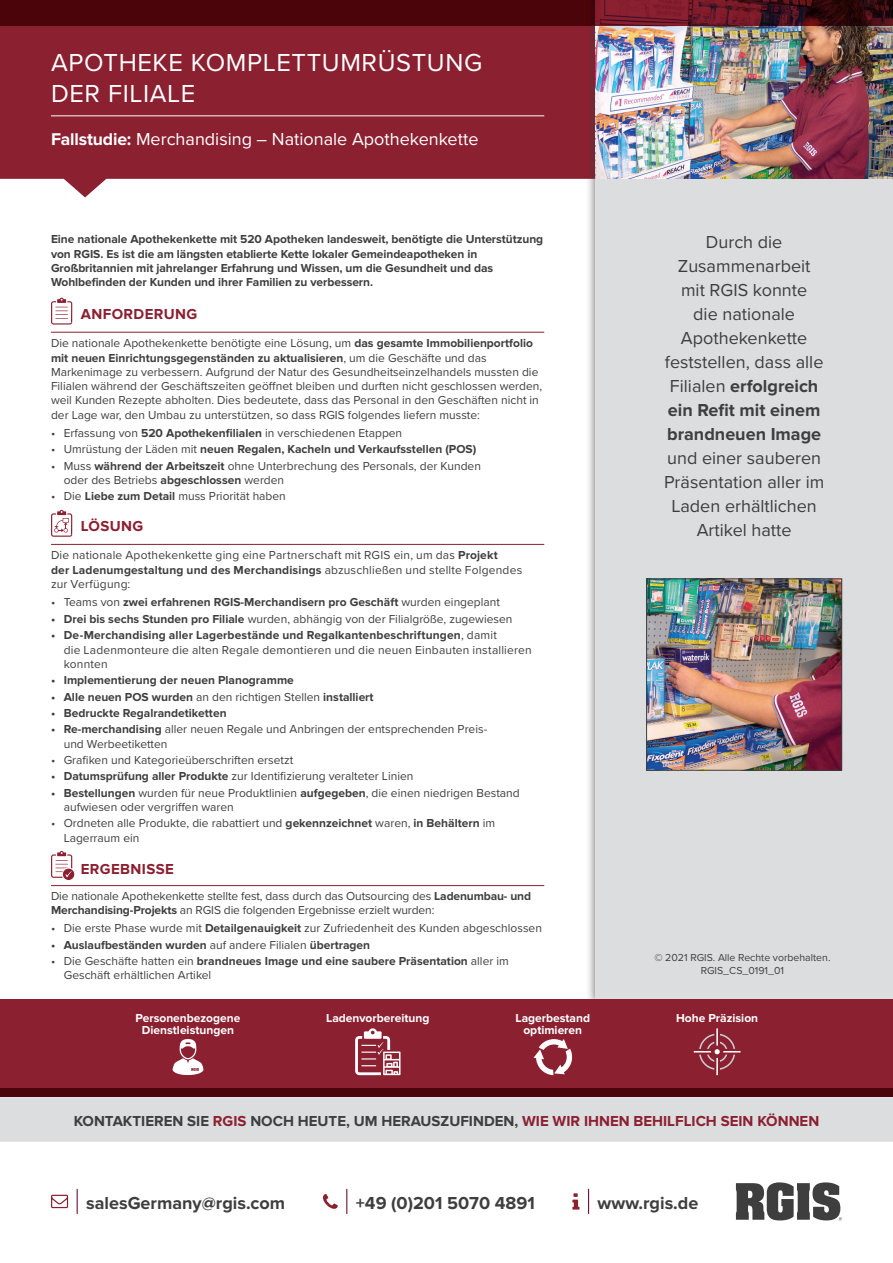
<style>
.page{position:relative;width:893px;height:1263px;background:#fff}
.page>*{position:absolute;margin:0;border:0;box-sizing:border-box;transform-origin:0 0}
.t1{font:25.5px/30.6px "Proxima Nova";letter-spacing:.025em;color:#fff}
.t2{font:18px/24px "Proxima Nova";color:#3e3e3f;text-align:center}
.t3{font:700 18px "Proxima Nova";color:#3e3e3f}
.t4{font:18px "Proxima Nova";color:#fff}
.t5{font:700 15px "Proxima Nova";color:#3e3e3f}
.t6{font:700 15px "Proxima Nova";letter-spacing:.025em;color:#8b2031}
.t7{font:12px/14.2px "Proxima Nova";color:#3e3e3f}
.t8{font:700 12px/14.2px "Proxima Nova";letter-spacing:-.005em;color:#3e3e3f}
.t9{font:700 12px/12px "Proxima Nova";color:#fff;text-align:center}
.t10{font:10.5px/12.6px "Proxima Nova";color:#3e3e3f;text-align:center}
.s1{font-weight:700;font-size:17.7px}
.s2{font-weight:700}
.s3{font-weight:400}
.s4{color:#8b2031}
</style>
<div class="page">
<svg style="left:588px;top:1189px;width:1px;height:24px"></svg>
<svg style="left:572px;top:1193px;width:7px;height:16px"></svg>
<svg style="left:77px;top:1189px;width:1px;height:24px"></svg>
<svg style="left:51px;top:1195px;width:17px;height:13px"></svg>
<svg style="left:346px;top:1189px;width:1px;height:24px"></svg>
<svg style="left:323px;top:1194px;width:15px;height:15px"></svg>
<svg style="left:736px;top:1182px;width:106px;height:38px"></svg>
<div style="left:0;top:1097px;width:893px;height:45px;background:#dcdddf"></div>
<svg style="left:0;top:26px;width:585px;height:171px;fill:#8b2031"></svg>
<div style="left:585px;top:0;width:308px;height:1010px;background:#3e3e3f;opacity:.75"></div>
<div style="left:595px;top:0;width:298px;height:1001px;background:#dcdddf"></div>
<hr style="left:51px;top:116px;width:493px;height:1px;background:#fff">
<div style="left:0;top:999px;width:893px;height:98px;background:#8b2031"></div>
<img style="left:595px;top:26px;width:298px;height:153px">
<hr style="left:51px;top:332px;width:493px;height:1px;background:#8b2031">
<hr style="left:51px;top:544px;width:493px;height:1px;background:#8b2031">
<hr style="left:51px;top:885px;width:493px;height:1px;background:#8b2031">
<svg style="left:51px;top:298px;width:22px;height:26px"></svg>
<svg style="left:51px;top:510px;width:22px;height:27px"></svg>
<svg style="left:51px;top:851px;width:24px;height:29px"></svg>
<img style="left:648px;top:581px;width:192px;height:187px">
<div style="left:646px;top:579px;width:196px;height:191px;border:1px solid #3e3e3f"></div>
<svg style="left:0;top:0;width:893px;height:26px;fill:#4b0409"></svg>
<div style="left:0;top:1089px;width:893px;height:8px;background:#4b0409"></div>
<svg style="left:172px;top:1039px;width:32px;height:36px"></svg>
<svg style="left:355px;top:1028px;width:45px;height:47px"></svg>
<svg style="left:533px;top:1039px;width:39px;height:36px"></svg>
<svg style="left:694px;top:1028px;width:46px;height:47px"></svg>
<h1 class="t1" style="left:51px;top:46px;width:433px">APOTHEKE KOMPLETTUMRÜSTUNG<br>DER FILIALE</h1>
<h2 class="t4" style="left:51px;top:125px;width:429px"><span class="s1">Fallstudie</span><span class="s2">:</span> Merchandising – Nationale Apothekenkette</h2>
<p class="t8" style="left:51px;top:233px;width:494px">Eine nationale Apothekenkette mit 520 Apotheken landesweit, benötigte die Unterstützung von RGIS. Es ist die am längsten etablierte Kette lokaler Gemeindeapotheken in Großbritannien mit jahrelanger Erfahrung und Wissen, um die Gesundheit und das Wohlbefinden der Kunden und ihrer Familien zu verbessern.</p>
<p class="t6" style="left:81px;top:305px;width:118px">ANFORDERUNG</p>
<p class="t7" style="left:51px;top:336px;width:493px">Die nationale Apothekenkette benötigte eine Lösung, um <span class="s2">das gesamte Immobilienportfolio mit neuen Einrichtungsgegenständen zu aktualisieren</span>, um die Geschäfte und das Markenimage zu verbessern. Aufgrund der Natur des Gesundheitseinzelhandels mussten die Filialen während der Geschäftszeiten geöffnet bleiben und durften nicht geschlossen werden, weil Kunden Rezepte abholten. Dies bedeutete, dass das Personal in den Geschäften nicht in der Lage war, den Umbau zu unterstützen, so dass RGIS folgendes liefern musste:</p>
<p class="t7" style="left:51px;top:425px;width:353px">• Erfassung von <span class="s2">520 Apothekenfilialen</span> in verschiedenen Etappen</p>
<p class="t8" style="left:51px;top:443px;width:427px"><span class="s3">• Umrüstung der Läden mit</span> neuen Regalen, Kacheln und Verkaufsstellen (POS)</p>
<p class="t7" style="left:64px;top:458px;width:419px;text-indent:-13px">• Muss <span class="s2">während der Arbeitszeit</span> ohne Unterbrechung des Personals, der Kunden oder des Betriebs <span class="s2">abgeschlossen</span> werden</p>
<p class="t7" style="left:51px;top:489px;width:236px">• Die <span class="s2">Liebe zum Detail</span> muss Priorität haben</p>
<p class="t6" style="left:81px;top:517px;width:64px">LÖSUNG</p>
<p class="t7" style="left:51px;top:548px;width:473px">Die nationale Apothekenkette ging eine Partnerschaft mit RGIS ein, um das <span class="s2">Projekt<br>der Ladenumgestaltung und des Merchandisings</span> abzuschließen und stellte Folgendes zur Verfügung:</p>
<p class="t8" style="left:51px;top:596px;width:450px"><span class="s3">• Teams von</span> zwei erfahrenen RGIS-Merchandisern pro Geschäft <span class="s3">wurden eingeplant</span></p>
<p class="t7" style="left:51px;top:611px;width:463px"><span class="s2">• Drei bis sechs Stunden pro Filiale</span> wurden, abhängig von der Filialgröße, zugewiesen</p>
<p class="t7" style="left:64px;top:628px;width:469px;text-indent:-13px"><span class="s2">• De-Merchandising aller Lagerbestände und Regalkantenbeschriftungen</span>, damit<br>die Ladenmonteure die alten Regale demontieren und die neuen Einbauten installieren konnten</p>
<p class="t8" style="left:51px;top:674px;width:244px">• Implementierung der neuen Planogramme</p>
<p class="t8" style="left:51px;top:690px;width:324px">• Alle neuen POS wurden <span class="s3">an den richtigen Stellen</span> installiert</p>
<p class="t8" style="left:51px;top:706px;width:177px">• Bedruckte Regalrandetiketten</p>
<p class="t7" style="left:64px;top:722px;width:425px;text-indent:-13px"><span class="s2">• Re-merchandising</span> aller neuen Regale und Anbringen der entsprechenden Preis&shy;und Werbeetiketten</p>
<p class="t7" style="left:51px;top:752px;width:244px">• Grafiken und Kategorieüberschriften ersetzt</p>
<p class="t7" style="left:51px;top:769px;width:364px"><span class="s2">• Datumsprüfung aller Produkte</span> zur Identifizierung veralteter Linien</p>
<p class="t7" style="left:64px;top:785px;width:457px;text-indent:-13px"><span class="s2">• Bestellungen</span> wurden für neue Produktlinien <span class="s2">aufgegeben</span>, die einen niedrigen Bestand aufwiesen oder vergriffen waren</p>
<p class="t7" style="left:64px;top:816px;width:433px;text-indent:-13px">• Ordneten alle Produkte, die rabattiert und <span class="s2">gekennzeichnet</span> waren, <span class="s2">in Behältern</span> im<br>Lagerraum ein</p>
<p class="t6" style="left:81px;top:860px;width:95px">ERGEBNISSE</p>
<p class="t7" style="left:51px;top:888px;width:482px">Die nationale Apothekenkette stellte fest, dass durch das Outsourcing des <span class="s2">Ladenumbau- und<br>Merchandising-Projekts</span> an RGIS die folgenden Ergebnisse erzielt wurden:</p>
<p class="t7" style="left:51px;top:921px;width:492px">• Die erste Phase wurde mit <span class="s2">Detailgenauigkeit</span> zur Zufriedenheit des Kunden abgeschlossen</p>
<p class="t8" style="left:51px;top:938px;width:321px">• Auslaufbeständen wurden <span class="s3">auf andere Filialen</span> übertragen</p>
<p class="t7" style="left:64px;top:953px;width:447px;text-indent:-13px">• Die Geschäfte hatten ein <span class="s2">brandneues Image und eine saubere Präsentation</span> aller im<br>Geschäft erhältlichen Artikel</p>
<h2 class="t2" style="left:665px;top:229px;width:160px">Durch die<br>Zusammenarbeit mit RGIS konnte<br>die nationale<br>Apothekenkette feststellen, dass alle<br>Filialen <span class="s2">erfolgreich ein Refit mit einem brandneuen Image</span></h2>
<h2 class="t2" style="left:664px;top:445px;width:162px">und einer sauberen<br>Präsentation aller im<br>Laden erhältlichen<br>Artikel hatte</h2>
<p class="t10" style="left:654px;top:951px;width:177px">© 2021 RGIS. Alle Rechte vorbehalten.<br>RGIS_CS_0191_01</p>
<p class="t9" style="left:135px;top:1012px;width:106px">Personenbezogene<br>Dienstleistungen</p>
<p class="t9" style="left:326px;top:1012px;width:105px">Ladenvorbereitung</p>
<p class="t9" style="left:515px;top:1012px;width:76px">Lagerbestand optimieren</p>
<p class="t9" style="left:676px;top:1012px;width:84px">Hohe Präzision</p>
<p class="t5" style="left:74px;top:1112px;width:747px">KONTAKTIEREN SIE <span class="s4">RGIS</span> NOCH HEUTE, UM HERAUSZUFINDEN, <span class="s4">WIE WIR IHNEN BEHILFLICH SEIN KÖNNEN</span></p>
<h2 class="t3" style="left:86px;top:1192px;width:201px">salesGermany@rgis.com</h2>
<h2 class="t3" style="left:356px;top:1192px;width:180px">+49 (0)201 5070 4891</h2>
<h2 class="t3" style="left:598px;top:1192px;width:102px">www.rgis.de</h2>
</div>
